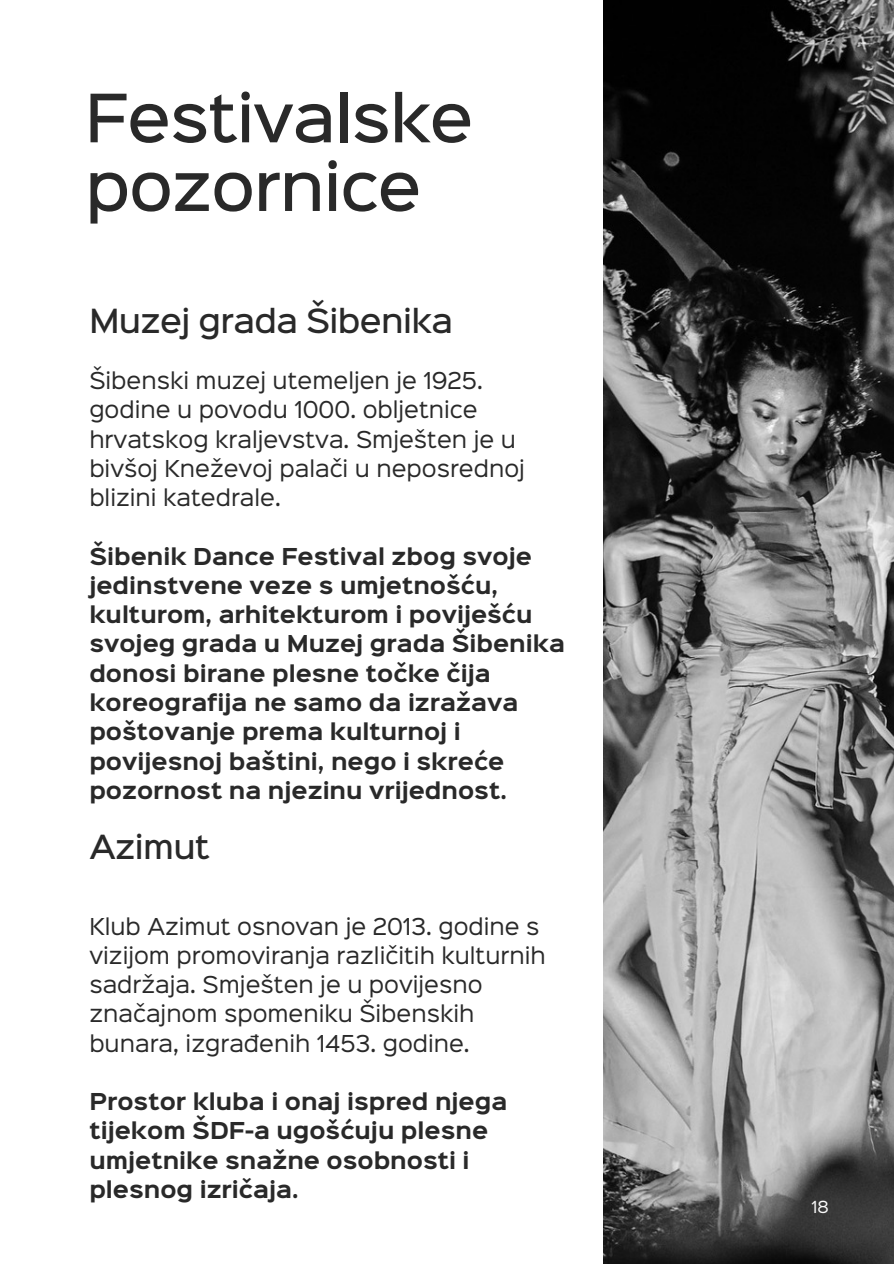
<style>
.page{position:relative;width:894px;height:1264px;background:#fff}
.page>*{position:absolute;margin:0;border:0;box-sizing:border-box;transform-origin:0 0}
.t1{font:500 60px/68.7px "Sinkin Sans 500";letter-spacing:-.02em;color:#292929}
.t2{font:500 30px "Sinkin Sans 500";letter-spacing:-.02em;color:#292929}
.t3{font:700 21px/29.2px "Sinkin Sans 700";color:#292929}
.t4{font:21px/29.2px "Sinkin Sans 400";color:#292929}
.t5{font:15px "Sinkin Sans 400";color:#fafafa}
</style>
<div class="page">
<img style="left:603px;top:0;width:290px;height:1263px">
<h1 class="t1" style="left:85px;top:89px;width:389px">Festivalske pozornice</h1>
<h2 class="t2" style="left:89px;top:309px;width:365px">Muzej grada Šibenika</h2>
<p class="t4" style="left:89px;top:368px;width:437px">Šibenski muzej utemeljen je 1925. godine u povodu 1000. obljetnice hrvatskog kraljevstva. Smješten je u bivšoj Kneževoj palači u neposrednoj blizini katedrale.</p>
<p class="t3" style="left:89px;top:543px;width:477px">Šibenik Dance Festival zbog svoje jedinstvene veze s umjetnošću, kulturom, arhitekturom i poviješću svojeg grada u Muzej grada Šibenika donosi birane plesne točke čija koreografija ne samo da izražava poštovanje prema kulturnoj i povijesnoj baštini, nego i skreće pozornost na njezinu vrijednost.</p>
<h2 class="t2" style="left:89px;top:834px;width:122px">Azimut</h2>
<p class="t4" style="left:89px;top:913px;width:458px">Klub Azimut osnovan je 2013. godine s vizijom promoviranja različitih kulturnih sadržaja. Smješten je u povijesno značajnom spomeniku Šibenskih bunara, izgrađenih 1453. godine.</p>
<p class="t3" style="left:89px;top:1089px;width:419px">Prostor kluba i onaj ispred njega tijekom ŠDF-a ugošćuju plesne umjetnike snažne osobnosti i plesnog izričaja.</p>
<p class="t5" style="left:811px;top:1200px;width:19px">18</p>
</div>
